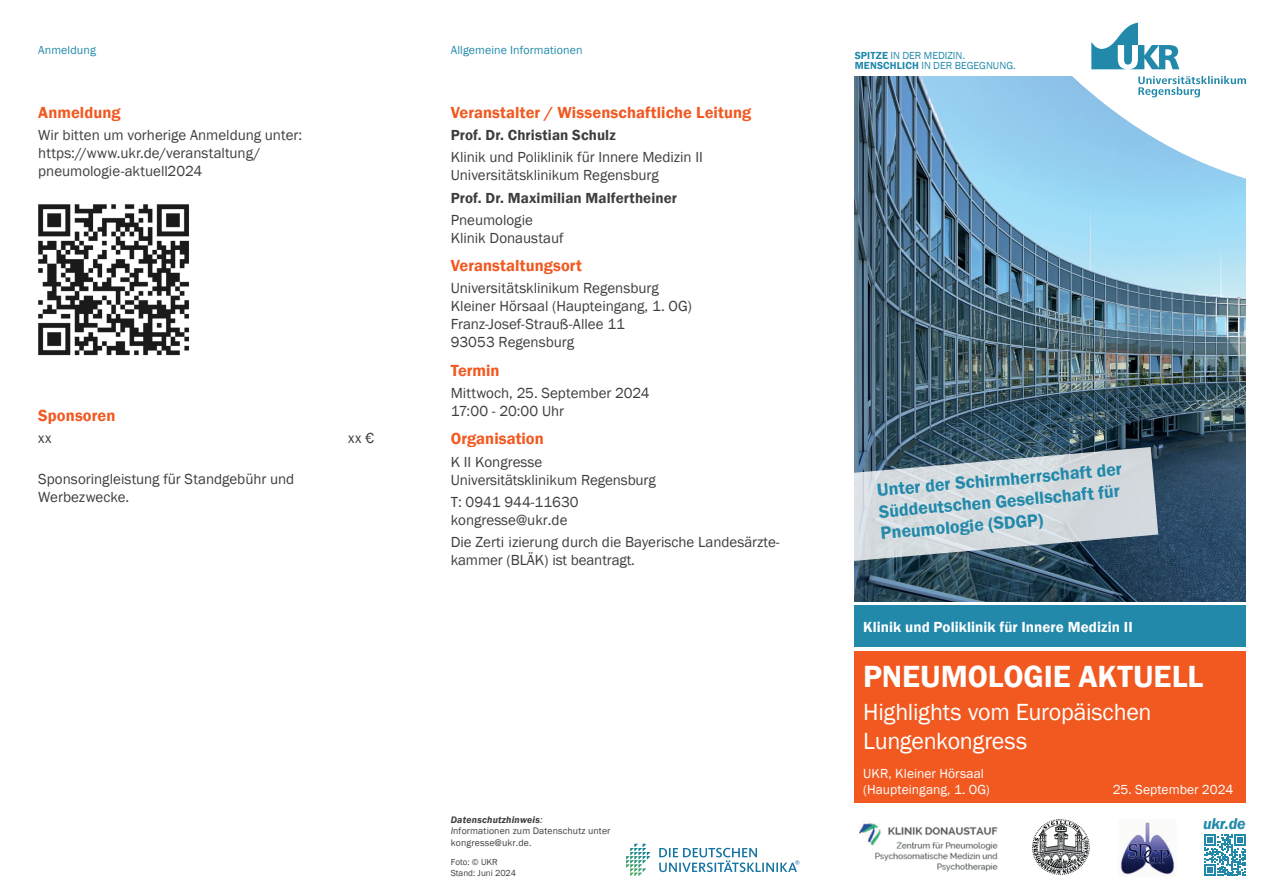
<style>
.page{position:relative;width:1263px;height:893px;background:#fff}
.page>*{position:absolute;margin:0;border:0;box-sizing:border-box;transform-origin:0 0}
.t1{font:600 31.5px "Franklin Gothic";color:#fff}
.t2{font:24px/28.8px "Franklin Gothic";letter-spacing:-.01em;color:#fff}
.t3{font:600 18px/21.6px "Franklin Gothic";color:#2289aa}
.t4{font:600 16.5px "Franklin Gothic";letter-spacing:.005em;color:#f15921}
.t5{font:italic 600 16.05px "Franklin Gothic";color:#2289aa}
.t6{font:15px/18px "Franklin Gothic";color:#3e3e3f}
.t7{font:600 15px "Franklin Gothic";letter-spacing:.005em;color:#3e3e3f}
.t8{font:600 15px "Franklin Gothic";letter-spacing:.005em;color:#fff}
.t9{font:13.5px/16.2px "Franklin Gothic";color:#fff}
.t10{font:12px "Franklin Gothic";letter-spacing:.005em;color:#2289aa}
.t11{font:10.5px/10.5px "Franklin Gothic";color:#2289aa}
.t12{font:9.75px/11.7px "Franklin Gothic";letter-spacing:.015em;color:#3e3e3f}
.t13{font:9px/10.8px "Franklin Gothic";color:#3e3e3f}
.s1{font-weight:600;font-style:italic}
.s2{font-style:italic}
.s3{font-weight:600}
</style>
<div class="page">
<img style="left:855px;top:77px;width:391px;height:524px">
<div style="left:855px;top:651px;width:391px;height:152px;background:#f15921"></div>
<div style="left:855px;top:606px;width:391px;height:41px;background:#2289aa"></div>
<svg style="left:999px;top:22px;width:247px;height:161px"></svg>
<svg style="left:1138px;top:76px;width:108px;height:21px"></svg>
<svg style="left:1091px;top:23px;width:88px;height:46px"></svg>
<svg style="left:1204px;top:834px;width:42px;height:42px"></svg>
<svg style="left:626px;top:844px;width:24px;height:32px"></svg>
<svg style="left:659px;top:848px;width:140px;height:24px"></svg>
<img style="left:1120px;top:822px;width:55px;height:53px">
<img style="left:1032px;top:819px;width:58px;height:56px">
<svg style="left:854px;top:447px;width:304px;height:114px;background:#afbbc2"></svg>
<img style="left:859px;top:822px;width:139px;height:50px">
<img style="left:38px;top:204px;width:151px;height:152px">
<p class="t10" style="left:38px;top:43px;width:59px">Anmeldung</p>
<p class="t4" style="left:38px;top:102px;width:84px">Anmeldung</p>
<p class="t6" style="left:38px;top:126px;width:265px">Wir bitten um vorherige Anmeldung unter: https://www.ukr.de/veranstaltung/ pneumologie-aktuell2024</p>
<p class="t4" style="left:38px;top:405px;width:79px">Sponsoren</p>
<p class="t6" style="left:38px;top:430px;width:15px">xx</p>
<p class="t6" style="left:348px;top:430px;width:27px">xx €</p>
<p class="t6" style="left:38px;top:470px;width:257px">Sponsoringleistung für Standgebühr und<br>Werbezwecke.</p>
<p class="t10" style="left:451px;top:43px;width:133px">Allgemeine Informationen</p>
<p class="t4" style="left:451px;top:102px;width:302px">Veranstalter / Wissenschaftliche Leitung</p>
<p class="t7" style="left:451px;top:126px;width:167px">Prof. Dr. Christian Schulz</p>
<p class="t6" style="left:451px;top:149px;width:254px">Klinik und Poliklinik für Innere Medizin II<br>Universitätsklinikum Regensburg</p>
<p class="t7" style="left:451px;top:188px;width:228px">Prof. Dr. Maximilian Malfertheiner</p>
<p class="t6" style="left:451px;top:211px;width:114px">Pneumologie<br>Klinik Donaustauf</p>
<p class="t4" style="left:451px;top:255px;width:133px">Veranstaltungsort</p>
<p class="t6" style="left:451px;top:280px;width:243px">Universitätsklinikum Regensburg<br>Kleiner Hörsaal (Haupteingang, 1. OG)<br>Franz-Josef-Strauß-Allee 11<br>93053 Regensburg</p>
<p class="t4" style="left:451px;top:360px;width:50px">Termin</p>
<p class="t6" style="left:451px;top:384px;width:200px">Mittwoch, 25. September 2024<br>17:00 - 20:00 Uhr</p>
<p class="t4" style="left:451px;top:429px;width:95px">Organisation</p>
<p class="t6" style="left:451px;top:453px;width:207px">K II Kongresse<br>Universitätsklinikum Regensburg</p>
<p class="t6" style="left:451px;top:493px;width:129px">T: 0941 944-11630 kongresse@ukr.de</p>
<p class="t6" style="left:451px;top:533px;width:330px">Die Zerti izierung durch die Bayerische Landesärzte&shy;kammer (BLÄK) ist beantragt.</p>
<p class="t12" style="left:451px;top:814px;width:161px"><span class="s1">Datenschutzhinweis</span><span class="s2">:<br>I</span>nformationen zum Datenschutz unter kongresse@ukr.de.</p>
<p class="t13" style="left:451px;top:857px;width:67px">Foto: © UKR<br>Stand: Juni 2024</p>
<p class="t11" style="left:855px;top:50px;width:163px"><span class="s3">SPITZE</span> IN DER MEDIZIN.<br><span class="s3">MENSCHLICH</span> IN DER BEGEGNUNG.</p>
<p class="t3" style="left:876px;top:480px;width:247px;rotate:-5deg">Unter der Schirmherrschaft der<br>Süddeutschen Gesellschaft für<br>Pneumologie (SDGP)</p>
<p class="t8" style="left:863px;top:617px;width:271px">Klinik und Poliklinik für Innere Medizin II</p>
<h1 class="t1" style="left:863px;top:657px;width:341px">PNEUMOLOGIE AKTUELL</h1>
<h2 class="t2" style="left:863px;top:698px;width:290px">Highlights vom Europäischen<br>Lungenkongress</h2>
<p class="t9" style="left:863px;top:766px;width:128px">UKR, Kleiner Hörsaal (Haupteingang, 1. OG)</p>
<p class="t9" style="left:1113px;top:782px;width:122px">25. September 2024</p>
<p class="t5" style="left:1203px;top:813px;width:44px">ukr.de</p>
</div>
